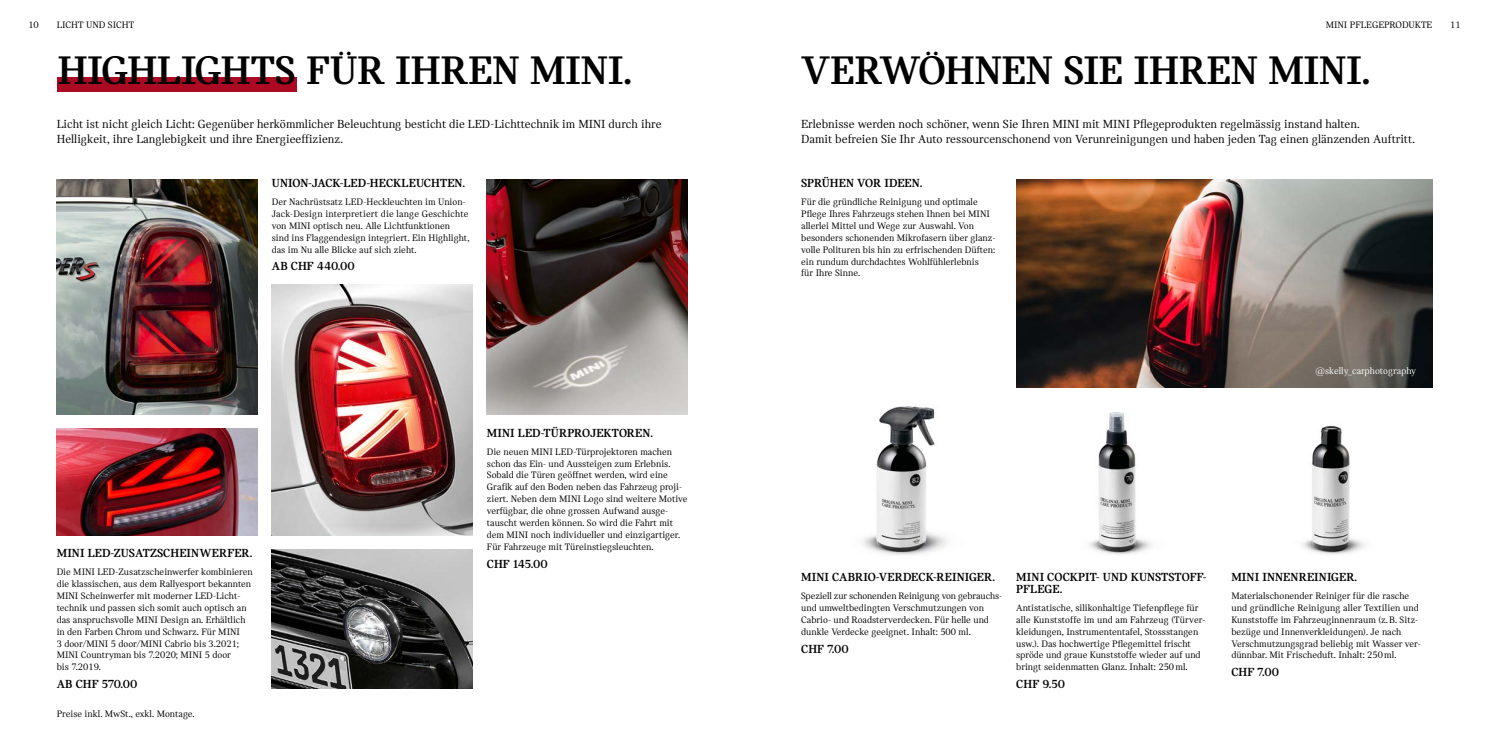
<style>
.page{position:relative;width:1489px;height:745px;background:#fff}
.page>*{position:absolute;margin:0;border:0;box-sizing:border-box;transform-origin:0 0}
.t1{font:42.5px "MINI Serif Headline";color:#000}
.t2{font:12.5px/15px "MINI Serif";color:#000}
.t3{font:700 12.5px/11.9px "MINI Serif";letter-spacing:.005em;color:#000}
.t4{font:10px/11.9px "MINI Serif";color:#000}
.t5{font:10px "MINI Serif";color:#fff}
</style>
<div class="page">
<div style="left:57px;top:77px;width:239px;height:14px;background:#ac0a22"></div>
<img style="left:57px;top:428px;width:200px;height:107px">
<img style="left:862px;top:406px;width:86px;height:149px">
<img style="left:1089px;top:412px;width:63px;height:143px">
<img style="left:1302px;top:425px;width:64px;height:129px">
<img style="left:272px;top:284px;width:200px;height:251px">
<img style="left:57px;top:179px;width:200px;height:235px">
<img style="left:487px;top:179px;width:200px;height:235px">
<img style="left:272px;top:549px;width:200px;height:138px">
<img style="left:1016px;top:179px;width:416px;height:208px">
<p class="t4" style="left:28px;top:19px;width:12px">10</p>
<p class="t4" style="left:57px;top:19px;width:79px">LICHT UND SICHT</p>
<p class="t4" style="left:1325px;top:19px;width:108px">MINI PFLEGEPRODUKTE</p>
<p class="t4" style="left:1449px;top:19px;width:12px">11</p>
<h1 class="t1" style="left:58px;top:48px;width:576px">HIGHLIGHTS FÜR IHREN MINI.</h1>
<p class="t2" style="left:57px;top:116px;width:606px">Licht ist nicht gleich Licht: Gegenüber herkömmlicher Beleuchtung besticht die LED-Lichttechnik im MINI durch ihre<br>Helligkeit, ihre Langlebigkeit und ihre Energieeffizienz.</p>
<p class="t3" style="left:272px;top:177px;width:195px">UNION-JACK-LED-HECKLEUCHTEN.</p>
<p class="t4" style="left:272px;top:196px;width:199px">Der Nachrüstsatz LED-Heckleuchten im Union-Jack-Design interpretiert die lange Geschichte von MINI optisch neu. Alle Lichtfunktionen sind ins Flaggendesign integriert. Ein Highlight, das im Nu alle Blicke auf sich zieht.</p>
<p class="t3" style="left:272px;top:260px;width:84px">AB CHF 440.00</p>
<p class="t3" style="left:57px;top:547px;width:197px">MINI LED-ZUSATZSCHEINWERFER.</p>
<p class="t4" style="left:57px;top:565px;width:198px">Die MINI LED-Zusatzscheinwerfer kombinieren die klassischen, aus dem Rallyesport bekannten MINI Scheinwerfer mit moderner LED-Licht&shy;technik und passen sich somit auch optisch an das anspruchsvolle MINI Design an. Erhältlich in den Farben Chrom und Schwarz. Für MINI<br>3 door/MINI 5 door/MINI Cabrio bis 3.2021; MINI Countryman bis 7.2020; MINI 5 door<br>bis 7.2019.</p>
<p class="t3" style="left:57px;top:677px;width:82px">AB CHF 570.00</p>
<p class="t4" style="left:57px;top:707px;width:139px">Preise inkl. MwSt., exkl. Montage.</p>
<p class="t3" style="left:487px;top:426px;width:168px">MINI LED-TÜRPROJEKTOREN.</p>
<p class="t4" style="left:487px;top:445px;width:202px">Die neuen MINI LED-Türprojektoren machen schon das Ein- und Aussteigen zum Erlebnis.<br>Sobald die Türen geöffnet werden, wird eine Grafik auf den Boden neben das Fahrzeug proji&shy;ziert. Neben dem MINI Logo sind weitere Motive verfügbar, die ohne grossen Aufwand ausge&shy;tauscht werden können. So wird die Fahrt mit dem MINI noch individueller und einzigartiger.<br>Für Fahrzeuge mit Türeinstiegsleuchten.</p>
<p class="t3" style="left:487px;top:557px;width:62px">CHF 145.00</p>
<h1 class="t1" style="left:801px;top:48px;width:571px">VERWÖHNEN SIE IHREN MINI.</h1>
<p class="t2" style="left:801px;top:116px;width:615px">Erlebnisse werden noch schöner, wenn Sie Ihren MINI mit MINI Pflegeprodukten regelmässig instand halten.<br>Damit befreien Sie Ihr Auto ressourcenschonend von Verunreinigungen und haben jeden Tag einen glänzenden Auftritt.</p>
<p class="t3" style="left:801px;top:177px;width:123px">SPRÜHEN VOR IDEEN.</p>
<p class="t4" style="left:801px;top:196px;width:196px">Für die gründliche Reinigung und optimale Pflege Ihres Fahrzeugs stehen Ihnen bei MINI allerlei Mittel und Wege zur Auswahl. Von besonders schonenden Mikrofasern über glanz&shy;volle Polituren bis hin zu erfrischenden Düften: ein rundum durchdachtes Wohlfühlerlebnis<br>für Ihre Sinne.</p>
<p class="t5" style="left:1315px;top:364px;width:102px">@skelly_carphotography</p>
<p class="t3" style="left:801px;top:570px;width:195px">MINI CABRIO-VERDECK-REINIGER.</p>
<p class="t4" style="left:801px;top:589px;width:202px">Speziell zur schonenden Reinigung von gebrauchs&shy;und umweltbedingten Verschmutzungen von Cabrio- und Roadsterverdecken. Für helle und dunkle Verdecke geeignet. Inhalt: 500 ml.</p>
<p class="t3" style="left:801px;top:642px;width:49px">CHF 7.00</p>
<p class="t3" style="left:1016px;top:570px;width:192px">MINI COCKPIT- UND KUNSTSTOFF-<br>PFLEGE.</p>
<p class="t4" style="left:1016px;top:601px;width:190px">Antistatische, silikonhaltige Tiefenpflege für alle Kunststoffe im und am Fahrzeug (Türver&shy;kleidungen, Instrumententafel, Stossstangen usw.). Das hochwertige Pflegemittel frischt spröde und graue Kunststoffe wieder auf und bringt seidenmatten Glanz. Inhalt: 250ml.</p>
<p class="t3" style="left:1016px;top:677px;width:50px">CHF 9.50</p>
<p class="t3" style="left:1231px;top:570px;width:127px">MINI INNENREINIGER.</p>
<p class="t4" style="left:1231px;top:589px;width:191px">Materialschonender Reiniger für die rasche und gründliche Reinigung aller Textilien und Kunststoffe im Fahrzeuginnenraum (z.B. Sitz&shy;bezüge und Innenverkleidungen). Je nach Verschmutzungsgrad beliebig mit Wasser ver&shy;dünnbar. Mit Frischeduft. Inhalt: 250ml.</p>
<p class="t3" style="left:1231px;top:665px;width:49px">CHF 7.00</p>
</div>
